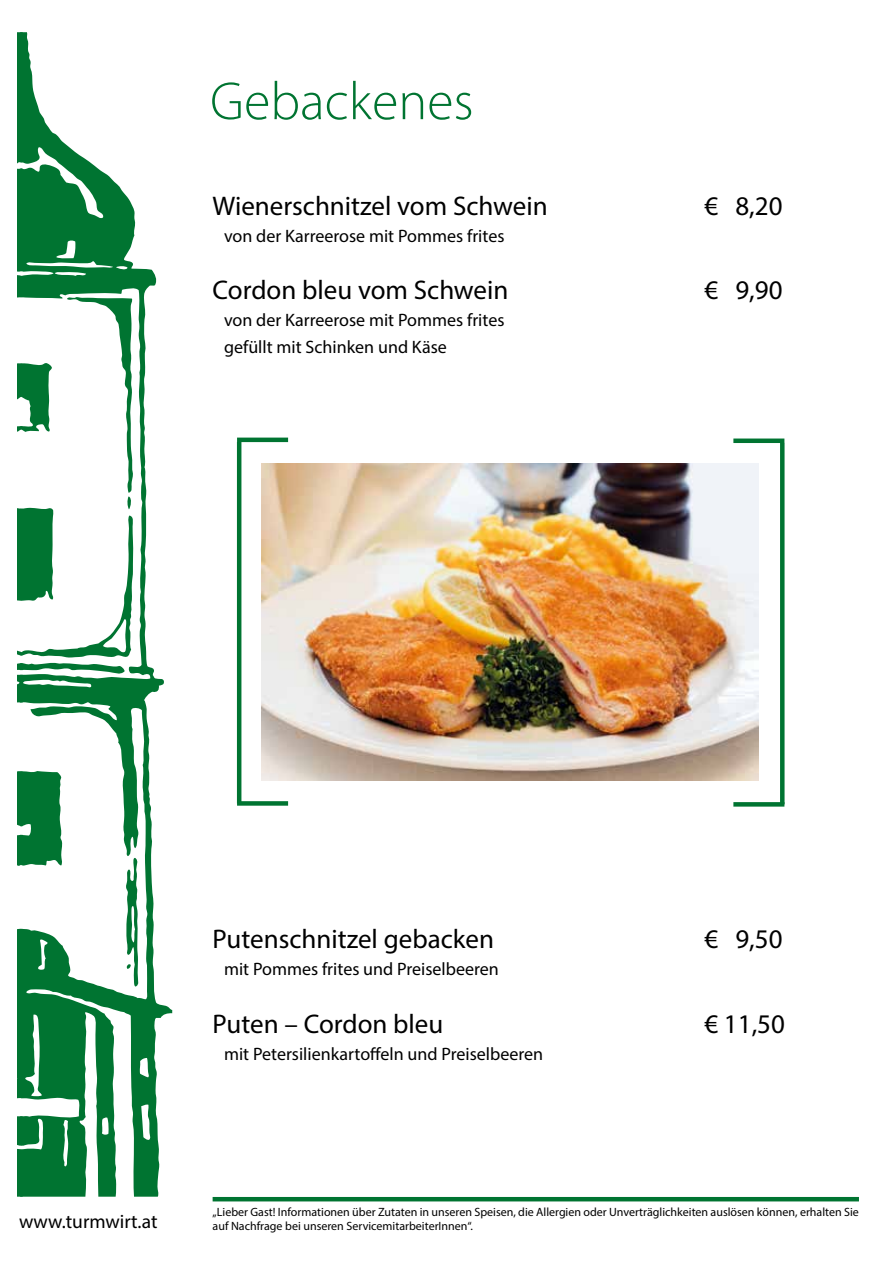
<style>
.page{position:relative;width:893px;height:1263px;background:#fff}
.page>*{position:absolute;margin:0;border:0;box-sizing:border-box;transform-origin:0 0}
.t1{font:300 54px "Myriad Pro";color:#007431}
.t2{font:27px "Myriad Pro";color:#000}
.t3{font:19.5px "Myriad Pro";color:#000}
.t4{font:18px/27px "Myriad Pro";color:#000}
.t5{font:12px/14.4px "Myriad Pro";color:#000}
</style>
<div class="page">
<svg style="left:140px;top:268px;width:32px;height:929px"></svg>
<svg style="left:17px;top:32px;width:123px;height:1165px"></svg>
<hr style="left:213px;top:1197px;width:646px;height:4px;background:#007431">
<img style="left:261px;top:463px;width:498px;height:318px">
<div style="left:733px;top:438px;width:51px;height:5px;background:#007431"></div>
<svg style="left:780px;top:443px;width:4px;height:359px"></svg>
<div style="left:733px;top:802px;width:51px;height:5px;background:#007431"></div>
<hr style="left:237px;top:438px;width:51px;height:4px;background:#007431">
<hr style="left:237px;top:442px;width:4px;height:361px;background:#007431">
<div style="left:237px;top:801px;width:51px;height:5px;background:#007431"></div>
<h1 class="t1" style="left:210px;top:69px;width:265px">Gebackenes</h1>
<h2 class="t2" style="left:213px;top:189px;width:337px">Wienerschnitzel vom Schwein</h2>
<h2 class="t2" style="left:704px;top:189px;width:80px">€ 8,20</h2>
<h3 class="t4" style="left:224px;top:222px;width:282px">von der Karreerose mit Pommes frites</h3>
<h2 class="t2" style="left:213px;top:273px;width:297px">Cordon bleu vom Schwein</h2>
<h2 class="t2" style="left:704px;top:273px;width:80px">€ 9,90</h2>
<h3 class="t4" style="left:224px;top:306px;width:282px">von der Karreerose mit Pommes frites gefüllt mit Schinken und Käse</h3>
<h2 class="t2" style="left:213px;top:923px;width:283px">Putenschnitzel gebacken</h2>
<h2 class="t2" style="left:704px;top:923px;width:80px">€ 9,50</h2>
<h3 class="t4" style="left:224px;top:955px;width:276px">mit Pommes frites und Preiselbeeren</h3>
<h2 class="t2" style="left:213px;top:1008px;width:232px">Puten – Cordon bleu</h2>
<h2 class="t2" style="left:704px;top:1008px;width:82px">€ 11,50</h2>
<h3 class="t4" style="left:224px;top:1040px;width:321px">mit Petersilienkartoffeln und Preiselbeeren</h3>
<h3 class="t3" style="left:19px;top:1210px;width:140px">www.turmwirt.at</h3>
<p class="t5" style="left:213px;top:1204px;width:648px">„Lieber Gast! Informationen über Zutaten in unseren Speisen, die Allergien oder Unverträglichkeiten auslösen können, erhalten Sie auf Nachfrage bei unseren ServicemitarbeiterInnen“.</p>
</div>
